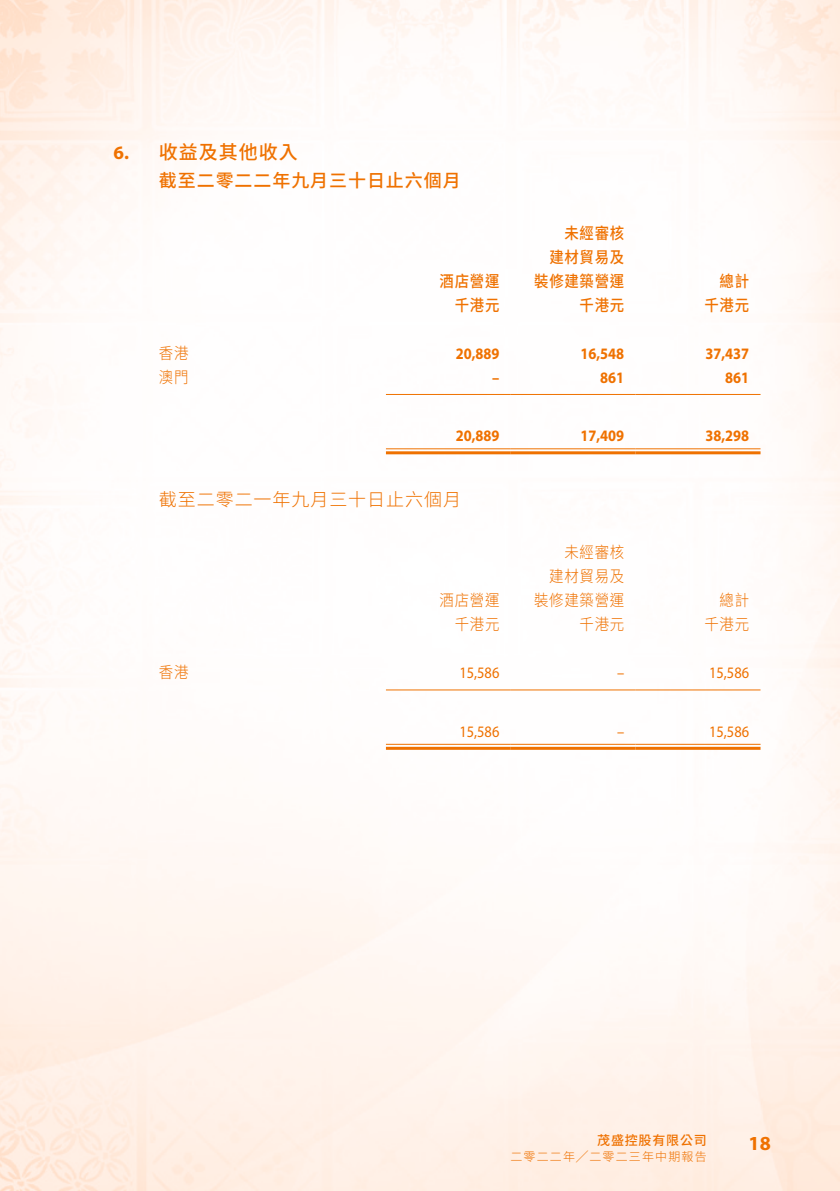
<style>
.page{position:relative;width:840px;height:1191px;background:#fff}
.page>*{position:absolute;margin:0;border:0;box-sizing:border-box;transform-origin:0 0}
.t1{font:700 20px "Myriad Pro";color:#ef7100}
.Notes_HD1{font:500 19px "Source Han Sans TC";letter-spacing:.05em;color:#ef7100}
.Notes_HD1-2{font:700 19px "Myriad Pro";color:#ef7100}
.Notes{font:500 18px "Source Han Sans TC";letter-spacing:.05em;color:#ef7100}
.Notes-2{font:300 18px "Source Han Sans TC";letter-spacing:.05em;color:#ef7100}
.Notes-3{font:700 16px "Myriad Pro";color:#ef7100;scale:.9 1}
.Notes-4{font:300 16px "Source Han Sans TC";letter-spacing:.05em;color:#ef7100;scale:.9 1}
.Notes-5{font:500 16px "Source Han Sans TC";letter-spacing:.05em;color:#ef7100;scale:.9 1}
.Notes-6{font:16px "Myriad Pro";color:#ef7100;scale:.9 1}
.t2{font:500 13px "Source Han Sans TC";letter-spacing:.06em;color:#ef7100}
.t3{font:300 12px "Source Han Sans TC";letter-spacing:.095em;color:#ef7100}
</style>
<div class="page">
<hr style="left:386px;top:394px;width:124px;height:1px;background:#ef7100">
<hr style="left:510px;top:394px;width:125px;height:1px;background:#ef7100">
<hr style="left:635px;top:394px;width:125px;height:1px;background:#ef7100">
<hr style="left:386px;top:448px;width:124px;height:1px;background:#ef7100">
<hr style="left:386px;top:451px;width:124px;height:3px;background:#ef7100">
<hr style="left:510px;top:448px;width:125px;height:1px;background:#ef7100">
<hr style="left:510px;top:451px;width:125px;height:3px;background:#ef7100">
<hr style="left:635px;top:448px;width:125px;height:1px;background:#ef7100">
<hr style="left:635px;top:451px;width:125px;height:3px;background:#ef7100">
<hr style="left:386px;top:689px;width:124px;height:1px;background:#ef7100">
<hr style="left:510px;top:689px;width:125px;height:1px;background:#ef7100">
<hr style="left:635px;top:689px;width:125px;height:1px;background:#ef7100">
<hr style="left:386px;top:744px;width:124px;height:1px;background:#ef7100">
<hr style="left:386px;top:747px;width:124px;height:3px;background:#ef7100">
<hr style="left:510px;top:744px;width:125px;height:1px;background:#ef7100">
<hr style="left:510px;top:747px;width:125px;height:3px;background:#ef7100">
<hr style="left:635px;top:744px;width:125px;height:1px;background:#ef7100">
<hr style="left:635px;top:747px;width:125px;height:3px;background:#ef7100">
<p class="Notes_HD1-2" style="left:113px;top:140px;width:17px">6.</p>
<p class="Notes_HD1" style="left:159px;top:141px;width:140px">收益及其他收入</p>
<p class="Notes" style="left:159px;top:170px;width:303px">截至二零二二年九月三十日止六個月</p>
<p class="Notes-5" style="left:439px;top:272px;width:68px">酒店營運</p>
<p class="Notes-4" style="left:159px;top:344px;width:34px">香港</p>
<p class="Notes-4" style="left:159px;top:368px;width:34px">澳門</p>
<p class="Notes-5" style="left:454px;top:296px;width:51px">千港元</p>
<p class="Notes-3" style="left:455px;top:343px;width:50px">20,889</p>
<p class="Notes-3" style="left:492px;top:367px;width:10px">–</p>
<p class="Notes-3" style="left:455px;top:425px;width:50px">20,889</p>
<p class="Notes-2" style="left:159px;top:489px;width:303px">截至二零二一年九月三十日止六個月</p>
<p class="Notes-4" style="left:159px;top:663px;width:34px">香港</p>
<p class="Notes-4" style="left:439px;top:591px;width:68px">酒店營運</p>
<p class="Notes-4" style="left:454px;top:615px;width:51px">千港元</p>
<p class="Notes-6" style="left:459px;top:663px;width:46px">15,586</p>
<p class="Notes-6" style="left:459px;top:721px;width:46px">15,586</p>
<p class="Notes-5" style="left:564px;top:224px;width:68px">未經審核</p>
<p class="Notes-5" style="left:549px;top:248px;width:85px">建材貿易及</p>
<p class="Notes-5" style="left:534px;top:272px;width:101px">裝修建築營運</p>
<p class="Notes-5" style="left:579px;top:296px;width:51px">千港元</p>
<p class="Notes-3" style="left:580px;top:343px;width:50px">16,548</p>
<p class="Notes-3" style="left:600px;top:367px;width:28px">861</p>
<p class="Notes-3" style="left:580px;top:425px;width:50px">17,409</p>
<p class="Notes-4" style="left:564px;top:543px;width:68px">未經審核</p>
<p class="Notes-4" style="left:549px;top:567px;width:85px">建材貿易及</p>
<p class="Notes-4" style="left:534px;top:591px;width:102px">裝修建築營運</p>
<p class="Notes-4" style="left:579px;top:615px;width:51px">千港元</p>
<p class="Notes-6" style="left:616px;top:663px;width:10px">–</p>
<p class="Notes-6" style="left:616px;top:721px;width:10px">–</p>
<p class="Notes-5" style="left:719px;top:272px;width:34px">總計</p>
<p class="Notes-5" style="left:704px;top:296px;width:51px">千港元</p>
<p class="Notes-3" style="left:705px;top:343px;width:50px">37,437</p>
<p class="Notes-3" style="left:724px;top:367px;width:28px">861</p>
<p class="Notes-3" style="left:705px;top:425px;width:50px">38,298</p>
<p class="Notes-4" style="left:719px;top:591px;width:34px">總計</p>
<p class="Notes-4" style="left:704px;top:615px;width:51px">千港元</p>
<p class="Notes-6" style="left:708px;top:663px;width:46px">15,586</p>
<p class="Notes-6" style="left:708px;top:721px;width:46px">15,586</p>
<p class="t2" style="left:597px;top:1133px;width:111px">茂盛控股有限公司</p>
<p class="t3" style="left:510px;top:1150px;width:198px">二零二二年╱二零二三年中期報告</p>
<p class="t1" style="left:748px;top:1130px;width:24px">18</p>
</div>
